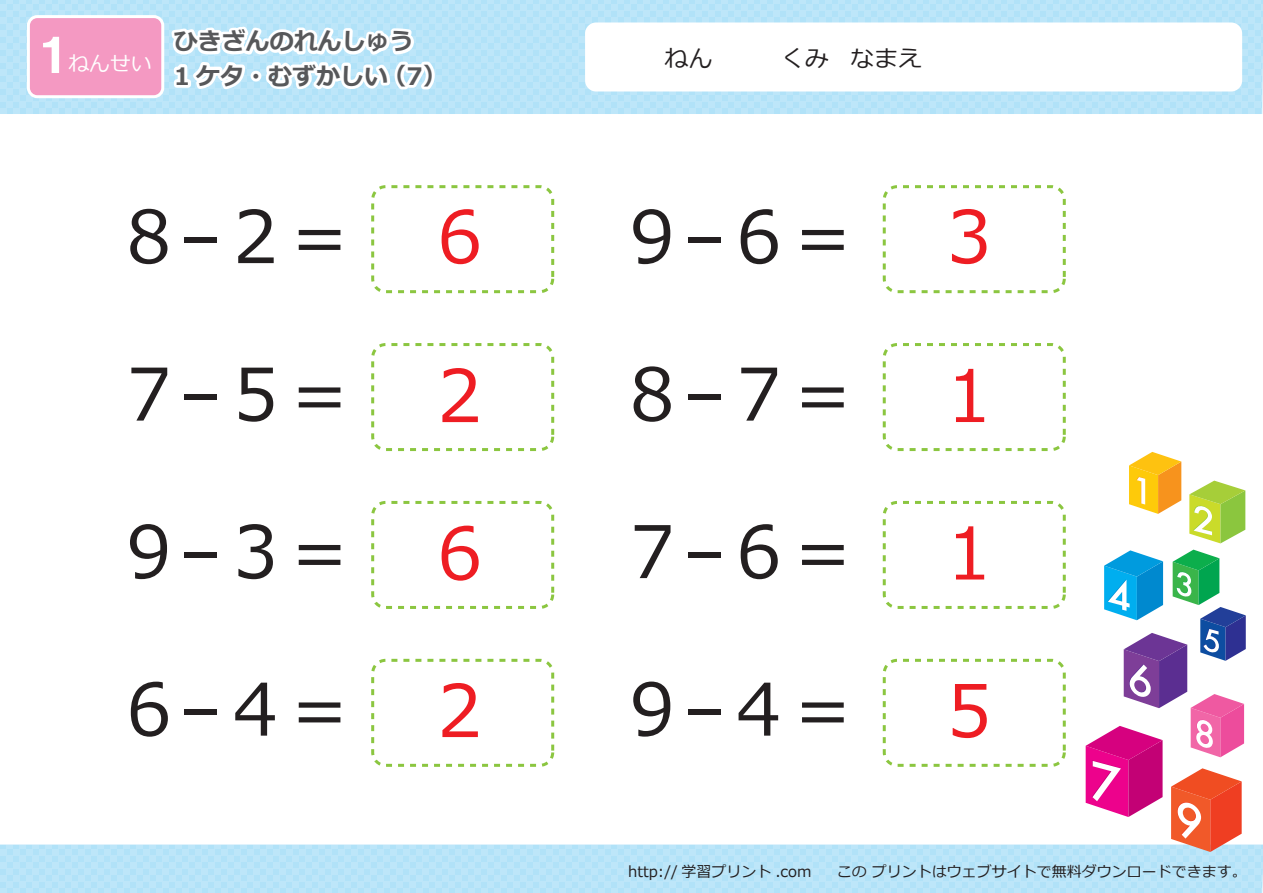
<style>
.page{position:relative;width:1263px;height:893px;background:#fff}
.page>*{position:absolute;margin:0;border:0;box-sizing:border-box;transform-origin:0 0}
.t1{font:72px/157.5px "Meiryo";color:#231f20;text-align:justify}
.t2{font:72px/157.5px "Meiryo";color:#ee1d23;text-align:justify}
.t3{font:45px "HGS Soei Kakugothic UB";color:#fff;scale:1.25 1}
.t4{font:700 24px "Meiryo";color:#57585a}
.t5{font:24px "Meiryo";color:#231f20}
.t6{font:21px "Meiryo";color:#fff}
.t7{font:15px "Meiryo";color:#231f20}
</style>
<div class="page">
<svg style="left:0;top:0;width:1263px;height:114px;background:#b8e4f8"></svg>
<div style="left:585px;top:22px;width:657px;height:69px;background:#fff;border-radius:11px"></div>
<div style="left:27px;top:15px;width:137px;height:83px;border:6px solid #fff;border-radius:8px"></div>
<div style="left:30px;top:18px;width:131px;height:77px;background:#f499c2;border-radius:8px"></div>
<svg style="left:0;top:845px;width:1263px;height:48px;background:#b7e4f8"></svg>
<svg style="left:1129px;top:452px;width:52px;height:62px"></svg>
<svg style="left:1189px;top:481px;width:56px;height:62px"></svg>
<svg style="left:1086px;top:550px;width:160px;height:302px"></svg>
<div style="left:371px;top:185px;width:183px;height:108px;border:3px dashed #8bc640;border-radius:13px"></div>
<div style="left:371px;top:343px;width:183px;height:108px;border:3px dashed #8bc640;border-radius:13px"></div>
<div style="left:371px;top:501px;width:183px;height:108px;border:3px dashed #8bc640;border-radius:13px"></div>
<div style="left:371px;top:659px;width:183px;height:108px;border:3px dashed #8bc640;border-radius:13px"></div>
<div style="left:883px;top:185px;width:183px;height:108px;border:3px dashed #8bc640;border-radius:13px"></div>
<div style="left:883px;top:343px;width:183px;height:108px;border:3px dashed #8bc640;border-radius:13px"></div>
<div style="left:883px;top:501px;width:183px;height:108px;border:3px dashed #8bc640;border-radius:13px"></div>
<div style="left:883px;top:659px;width:183px;height:108px;border:3px dashed #8bc640;border-radius:13px"></div>
<svg style="left:168px;top:18px;width:271px;height:77px"></svg>
<h2 class="t3" style="left:35px;top:33px;width:30px">1</h2>
<h3 class="t4" style="left:174px;top:25px;width:241px">ひきざんのれんしゅう</h3>
<h3 class="t6" style="left:68px;top:49px;width:85px">ねんせい</h3>
<h3 class="t5" style="left:664px;top:41px;width:49px">ねん</h3>
<h3 class="t5" style="left:781px;top:41px;width:143px">くみ なまえ</h3>
<h3 class="t4" style="left:174px;top:59px;width:216px">1 ケタ・むずかしい</h3>
<h3 class="t4" style="left:383px;top:59px;width:66px">（7）</h3>
<h1 class="t1" style="left:127px;top:162px;width:231px">8-2＝7-5＝9-3＝6-4＝</h1>
<h1 class="t1" style="left:630px;top:162px;width:231px">9-6＝8-7＝7-6＝9-4＝</h1>
<h1 class="t2" style="left:437px;top:162px;width:46px">6</h1>
<h1 class="t2" style="left:437px;top:321px;width:46px">2<br>6<br>2</h1>
<h1 class="t2" style="left:947px;top:162px;width:46px">3</h1>
<h1 class="t2" style="left:947px;top:321px;width:46px">1<br>1<br>5</h1>
<p class="t7" style="left:628px;top:861px;width:185px">http:// 学習プリント .com</p>
<p class="t7" style="left:837px;top:861px;width:412px">この プリントはウェブサイトで無料ダウンロードできます。</p>
</div>
